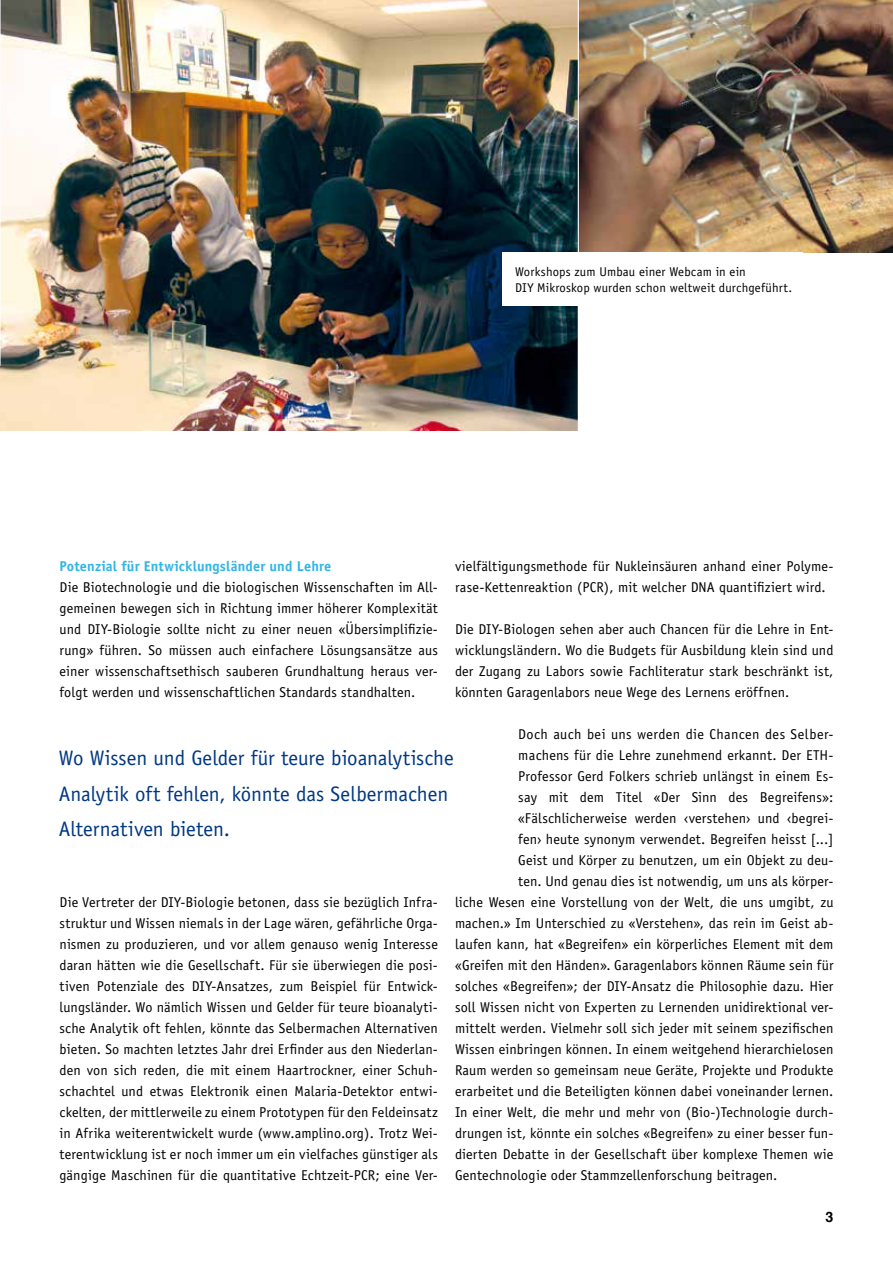
<style>
.page{position:relative;width:893px;height:1263px;background:#fff}
.page>*{position:absolute;margin:0;border:0;box-sizing:border-box;transform-origin:0 0}
.t1{font:21px/35.5px "Officina Sans";letter-spacing:-.005em;color:#003882}
.t2{font:14.25px/21px "Officina Sans";letter-spacing:.01em;color:#000;text-align:justify}
.t3{font:14.25px "Officina Sans";letter-spacing:.03em;color:#000}
.t4{font:700 14.25px "Officina Sans";letter-spacing:.01em;color:#32b5e4}
.t5{font:700 14.25px "Helvetica";color:#000}
.t6{font:12.75px/15.3px "Officina Sans";letter-spacing:.015em;color:#000}
</style>
<div class="page">
<img style="left:579px;top:0;width:314px;height:252px">
<img style="left:0;top:0;width:578px;height:430px">
<hr style="left:0;top:0;width:1px;height:366px;background:#fff">
<div style="left:502px;top:252px;width:301px;height:54px;background:#fff"></div>
<p class="t6" style="left:515px;top:264px;width:279px">Workshops zum Umbau einer Webcam in ein<br>DIY Mikroskop wurden schon weltweit durchgeführt.</p>
<p class="t4" style="left:60px;top:557px;width:273px">Potenzial für Entwicklungsländer und Lehre</p>
<p class="t2" style="left:60px;top:576px;width:380px">Die Biotechnologie und die biologischen Wissenschaften im All&shy;gemeinen bewegen sich in Richtung immer höherer Komplexität und DIY-Biologie sollte nicht zu einer neuen «Übersimplifizie&shy;rung» führen. So müssen auch einfachere Lösungsansätze aus einer wissenschaftsethisch sauberen Grundhaltung heraus ver&shy;folgt werden und wissenschaftlichen Standards standhalten.</p>
<p class="t2" style="left:455px;top:555px;width:380px">vielfältigungsmethode für Nukleinsäuren anhand einer Polyme&shy;rase-Kettenreaktion (PCR), mit welcher DNA quantifiziert wird.</p>
<p class="t2" style="left:455px;top:618px;width:380px">Die DIY-Biologen sehen aber auch Chancen für die Lehre in Ent&shy;wicklungsländern. Wo die Budgets für Ausbildung klein sind und der Zugang zu Labors sowie Fachliteratur stark beschränkt ist, könnten Garagenlabors neue Wege des Lernens eröffnen.</p>
<p class="t3" style="left:518px;top:726px;width:317px">Doch auch bei uns werden die Chancen des Selber-</p>
<p class="t2" style="left:518px;top:744px;width:317px">machens für die Lehre zunehmend erkannt. Der ETH-</p>
<p class="t2" style="left:518px;top:765px;width:317px">Professor Gerd Folkers schrieb unlängst in einem Es-</p>
<p class="t2" style="left:518px;top:786px;width:317px">say mit dem Titel «Der Sinn des Begreifens»:</p>
<p class="t2" style="left:518px;top:807px;width:317px">«Fälschlicherweise werden ‹verstehen› und ‹begrei-</p>
<p class="t2" style="left:518px;top:828px;width:317px">fen› heute synonym verwendet. Begreifen heisst [...]</p>
<p class="t2" style="left:518px;top:849px;width:317px">Geist und Körper zu benutzen, um ein Objekt zu deu-</p>
<p class="t2" style="left:518px;top:870px;width:317px">ten. Und genau dies ist notwendig, um uns als körper-</p>
<p class="t2" style="left:455px;top:891px;width:380px">liche Wesen eine Vorstellung von der Welt, die uns umgibt, zu</p>
<p class="t2" style="left:455px;top:912px;width:380px">machen.» Im Unterschied zu «Verstehen», das rein im Geist ab-</p>
<p class="t2" style="left:455px;top:933px;width:380px">laufen kann, hat «Begreifen» ein körperliches Element mit dem</p>
<p class="t2" style="left:455px;top:954px;width:380px">«Greifen mit den Händen». Garagenlabors können Räume sein für</p>
<p class="t2" style="left:455px;top:975px;width:380px">solches «Begreifen»; der DIY-Ansatz die Philosophie dazu. Hier</p>
<p class="t2" style="left:455px;top:996px;width:380px">soll Wissen nicht von Experten zu Lernenden unidirektional ver-</p>
<p class="t2" style="left:455px;top:1017px;width:380px">mittelt werden. Vielmehr soll sich jeder mit seinem spezifischen</p>
<p class="t2" style="left:455px;top:1039px;width:380px">Wissen einbringen können. In einem weitgehend hierarchielosen</p>
<p class="t2" style="left:455px;top:1060px;width:380px">Raum werden so gemeinsam neue Geräte, Projekte und Produkte</p>
<p class="t2" style="left:455px;top:1081px;width:380px">erarbeitet und die Beteiligten können dabei voneinander lernen.</p>
<p class="t2" style="left:455px;top:1102px;width:380px">In einer Welt, die mehr und mehr von (Bio-)Technologie durch-</p>
<p class="t2" style="left:455px;top:1123px;width:380px">drungen ist, könnte ein solches «Begreifen» zu einer besser fun-</p>
<p class="t2" style="left:455px;top:1144px;width:380px">dierten Debatte in der Gesellschaft über komplexe Themen wie</p>
<p class="t2" style="left:455px;top:1165px;width:324px">Gentechnologie oder Stammzellenforschung beitragen.</p>
<p class="t5" style="left:825px;top:1205px;width:9px">3</p>
<h1 class="t1" style="left:59px;top:740px;width:396px">Wo Wissen und Gelder für teure bioanalytische<br>Analytik oft fehlen, könnte das Selbermachen<br>Alternativen bieten.</h1>
<p class="t2" style="left:60px;top:891px;width:380px">Die Vertreter der DIY-Biologie betonen, dass sie bezüglich Infra&shy;struktur und Wissen niemals in der Lage wären, gefährliche Orga&shy;nismen zu produzieren, und vor allem genauso wenig Interesse daran hätten wie die Gesellschaft. Für sie überwiegen die posi&shy;tiven Potenziale des DIY-Ansatzes, zum Beispiel für Entwick&shy;lungsländer. Wo nämlich Wissen und Gelder für teure bioanalyti&shy;sche Analytik oft fehlen, könnte das Selbermachen Alternativen bieten. So machten letztes Jahr drei Erfinder aus den Niederlan&shy;den von sich reden, die mit einem Haartrockner, einer Schuh&shy;schachtel und etwas Elektronik einen Malaria-Detektor entwi&shy;ckelten, der mittlerweile zu einem Prototypen für den Feldeinsatz in Afrika weiterentwickelt wurde (www.amplino.org). Trotz Wei&shy;terentwicklung ist er noch immer um ein vielfaches günstiger als gängige Maschinen für die quantitative Echtzeit-PCR; eine Ver-</p>
</div>
